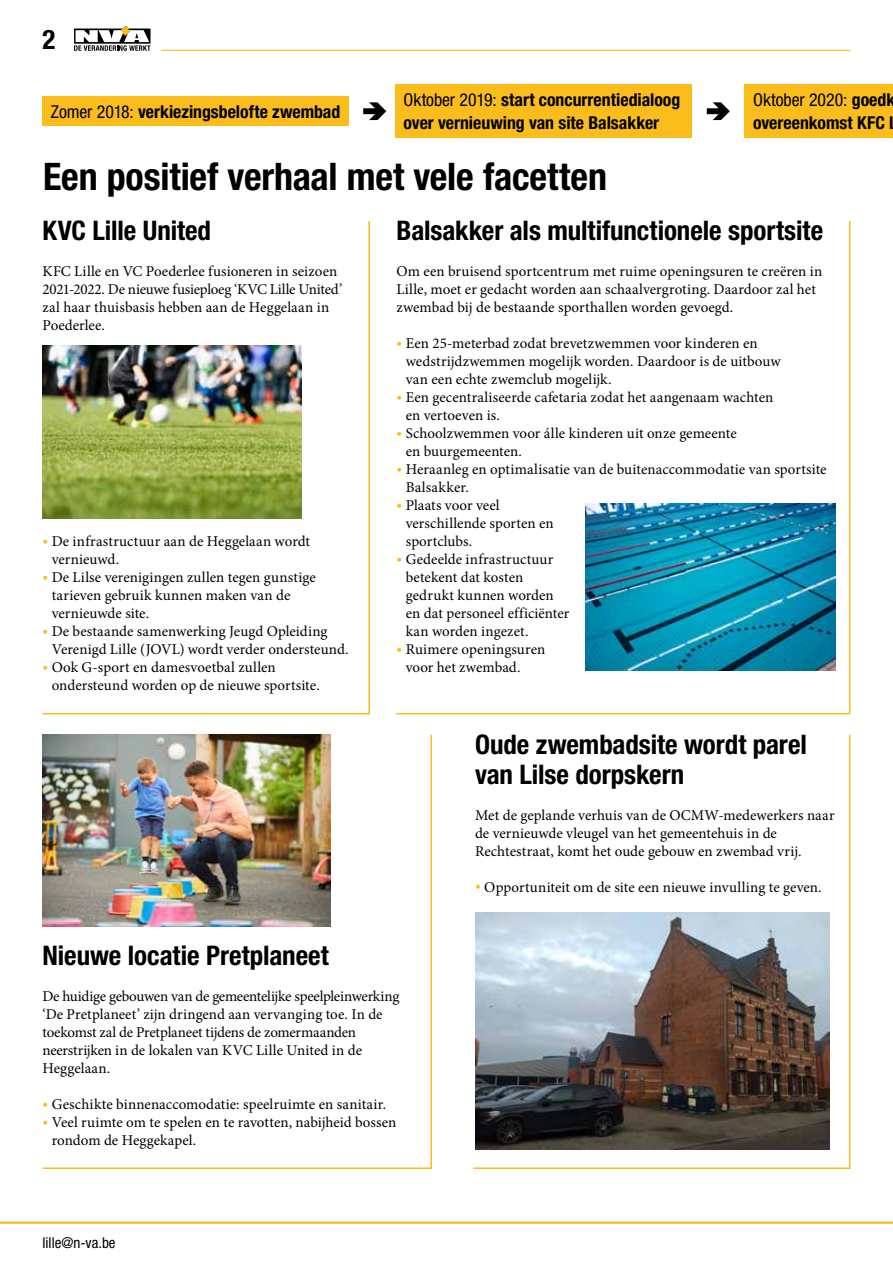
<style>
.page{position:relative;width:893px;height:1263px;background:#fff}
.page>*{position:absolute;margin:0;border:0;box-sizing:border-box;transform-origin:0 0}
.t1{font:700 condensed 37.95px "Helvetica Neue LT Std";letter-spacing:-.005em;color:#000}
.t2{font:700 condensed 27px/30px "Helvetica Neue LT Std";letter-spacing:-.005em;color:#000}
.t3{font:700 condensed 17.85px/23.7px "Helvetica Neue LT Std";color:#000}
.t4{font:15px/18px "Minion Pro";color:#000}
.t5{font:condensed 15px "Helvetica Neue LT Std";color:#000}
.s1{font-weight:400}
.s2{color:#fbbd1b}
</style>
<div class="page">
<hr style="left:162px;top:50px;width:688px;height:1px;background:#fbbd1b">
<div style="left:43px;top:96px;width:306px;height:30px;background:#fbbd1b"></div>
<svg style="left:363px;top:102px;width:23px;height:18px"></svg>
<div style="left:395px;top:85px;width:297px;height:53px;background:#fbbd1b"></div>
<svg style="left:707px;top:102px;width:23px;height:18px"></svg>
<div style="left:745px;top:85px;width:148px;height:53px;background:#fbbd1b"></div>
<svg style="left:473px;top:734px;width:378px;height:435px"></svg>
<img style="left:42px;top:734px;width:390px;height:435px">
<svg style="left:42px;top:221px;width:328px;height:494px"></svg>
<svg style="left:396px;top:221px;width:455px;height:494px"></svg>
<svg style="left:0;top:1221px;width:893px;height:3px;background:#fbce58"></svg>
<svg style="left:74px;top:26px;width:76px;height:25px"></svg>
<h2 class="t2" style="left:43px;top:24px;width:14px">2</h2>
<p class="t3" style="left:51px;top:99px;width:291px"><span class="s1">Zomer 2018:</span> verkiezingsbelofte zwembad</p>
<p class="t3" style="left:404px;top:87px;width:278px"><span class="s1">Oktober 2019:</span> start concurrentiedialoog over vernieuwing van site Balsakker</p>
<p class="t3" style="left:753px;top:87px;width:144px"><span class="s1">Oktober 2020:</span> goedk overeenkomst KFC</p>
<h1 class="t1" style="left:43px;top:153px;width:565px">Een positief verhaal met vele facetten</h1>
<h2 class="t2" style="left:43px;top:215px;width:170px">KVC Lille United</h2>
<p class="t4" style="left:43px;top:263px;width:302px">KFC Lille en VC Poederlee fusioneren in seizoen 2021-2022. De nieuwe fusieploeg ‘KVC Lille United’ zal haar thuisbasis hebben aan de Heggelaan in Poederlee.</p>
<p class="t4" style="left:52px;top:533px;width:260px;text-indent:-9px"><span class="s2">•</span> De infrastructuur aan de Heggelaan wordt vernieuwd.</p>
<p class="t4" style="left:52px;top:569px;width:266px;text-indent:-9px"><span class="s2">•</span> De Lilse verenigingen zullen tegen gunstige tarieven gebruik kunnen maken van de vernieuwde site.</p>
<p class="t4" style="left:52px;top:623px;width:298px;text-indent:-9px"><span class="s2">•</span> De bestaande samenwerking Jeugd Opleiding<br>Verenigd Lille (JOVL) wordt verder ondersteund.</p>
<p class="t4" style="left:52px;top:659px;width:270px;text-indent:-9px"><span class="s2">•</span> Ook G-sport en damesvoetbal zullen ondersteund worden op de nieuwe sportsite.</p>
<h2 class="t2" style="left:396px;top:215px;width:428px">Balsakker als multifunctionele sportsite</h2>
<p class="t4" style="left:396px;top:263px;width:427px">Om een bruisend sportcentrum met ruime openingsuren te creëren in<br>Lille, moet er gedacht worden aan schaalvergroting. Daardoor zal het zwembad bij de bestaande sporthallen worden gevoegd.</p>
<p class="t4" style="left:406px;top:335px;width:376px;text-indent:-9px"><span class="s2">•</span> Een 25-meterbad zodat brevetzwemmen voor kinderen en wedstrijdzwemmen mogelijk worden. Daardoor is de uitbouw van een echte zwemclub mogelijk.</p>
<p class="t4" style="left:406px;top:389px;width:369px;text-indent:-9px"><span class="s2">•</span> Een gecentraliseerde cafetaria zodat het aangenaam wachten en vertoeven is.</p>
<p class="t4" style="left:406px;top:425px;width:332px;text-indent:-9px"><span class="s2">•</span> Schoolzwemmen voor álle kinderen uit onze gemeente en buurgemeenten.</p>
<p class="t4" style="left:406px;top:461px;width:422px;text-indent:-9px"><span class="s2">•</span> Heraanleg en optimalisatie van de buitenaccommodatie van sportsite<br>Balsakker.</p>
<p class="t4" style="left:406px;top:497px;width:150px;text-indent:-9px"><span class="s2">•</span> Plaats voor veel verschillende sporten en sportclubs.</p>
<p class="t4" style="left:406px;top:551px;width:165px;text-indent:-9px"><span class="s2">•</span> Gedeelde infrastructuur betekent dat kosten gedrukt kunnen worden en dat personeel efficiënter kan worden ingezet.</p>
<p class="t4" style="left:406px;top:641px;width:141px;text-indent:-9px"><span class="s2">•</span> Ruimere openingsuren voor het zwembad.</p>
<h2 class="t2" style="left:475px;top:729px;width:333px">Oude zwembadsite wordt parel van Lilse dorpskern</h2>
<p class="t4" style="left:475px;top:806px;width:361px">Met de geplande verhuis van de OCMW-medewerkers naar de vernieuwde vleugel van het gemeentehuis in de<br>Rechtestraat, komt het oude gebouw en zwembad vrij.</p>
<p class="t4" style="left:475px;top:878px;width:348px"><span class="s2">•</span> Opportuniteit om de site een nieuwe invulling te geven.</p>
<h2 class="t2" style="left:43px;top:940px;width:288px">Nieuwe locatie Pretplaneet</h2>
<p class="t4" style="left:43px;top:988px;width:358px">De huidige gebouwen van de gemeentelijke speelpleinwerking ‘De Pretplaneet’ zijn dringend aan vervanging toe. In de toekomst zal de Pretplaneet tijdens de zomermaanden neerstrijken in de lokalen van KVC Lille United in de Heggelaan.</p>
<p class="t4" style="left:43px;top:1096px;width:345px"><span class="s2">•</span> Geschikte binnenaccomodatie: speelruimte en sanitair.</p>
<p class="t4" style="left:52px;top:1114px;width:346px;text-indent:-9px"><span class="s2">•</span> Veel ruimte om te spelen en te ravotten, nabijheid bossen rondom de Heggekapel.</p>
<p class="t5" style="left:43px;top:1234px;width:75px">lille@n-va.be</p>
</div>
